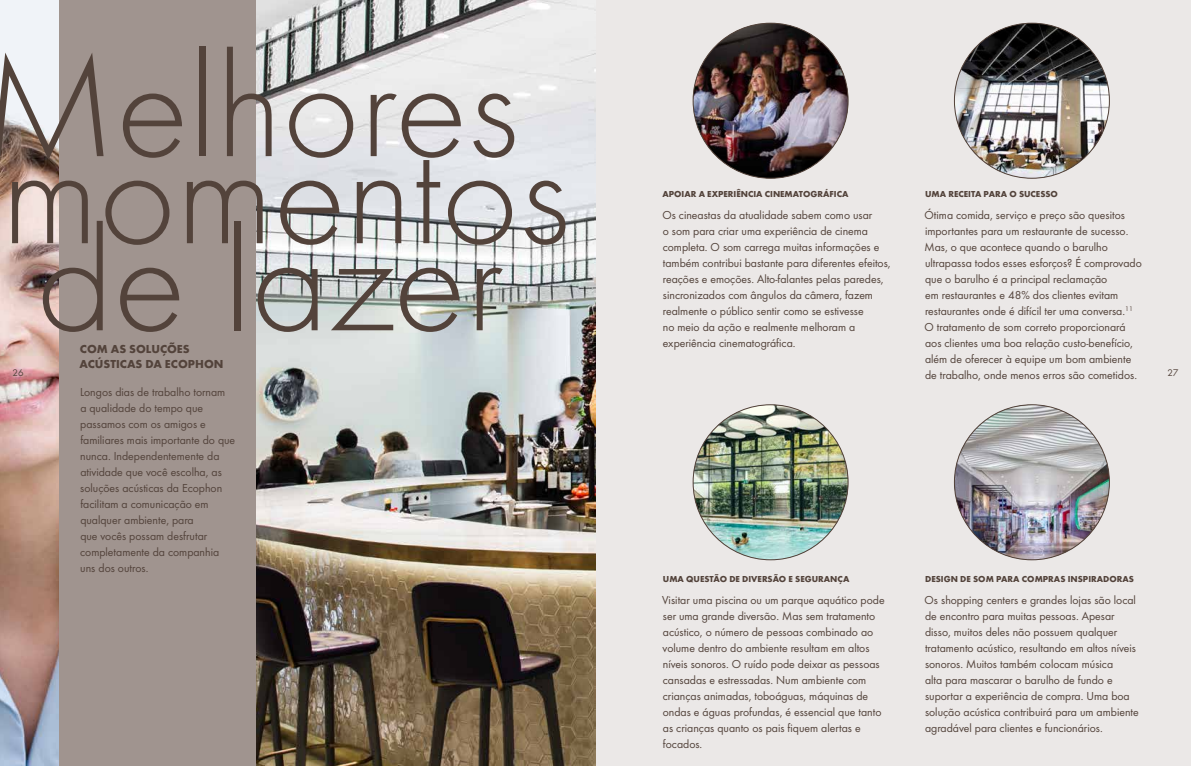
<style>
.page{position:relative;width:1191px;height:766px;background:#fff}
.page>*{position:absolute;margin:0;border:0;box-sizing:border-box;transform-origin:0 0}
.t1{font:300 150px "Futura";color:#53433b}
.t2{font:12px/16px "Futura Boo";color:#53433b}
.t3{font:700 12px/15px "Futura";color:#53433b}
.t4{font:10px "Futura Boo";color:#53433b}
.t5{font:700 9px "Futura";color:#53433b}
</style>
<div class="page">
<div style="left:0;top:0;width:1191px;height:765px;background:#ebe8e7"></div>
<img style="left:693px;top:23px;width:155px;height:155px;border-radius:77px">
<img style="left:954px;top:23px;width:155px;height:155px;border-radius:77px">
<img style="left:693px;top:404px;width:155px;height:155px;border-radius:77px">
<img style="left:954px;top:404px;width:155px;height:155px;border-radius:77px">
<img style="left:0;top:0;width:60px;height:765px">
<img style="left:256px;top:0;width:339px;height:765px">
<div style="left:60px;top:0;width:196px;height:765px;background:#a0948f"></div>
<h1 class="t1" style="left:-18px;top:21px;width:539px">Melhores</h1>
<h1 class="t1" style="left:1px;top:108px;width:570px">momentos</h1>
<p class="t5" style="left:662px;top:189px;width:188px">APOIAR A EXPERIÊNCIA CINEMATOGRÁFICA</p>
<p class="t2" style="left:662px;top:207px;width:230px">Os cineastas da atualidade sabem como usar<br>o som para criar uma experiência de cinema completa. O som carrega muitas informações e também contribui bastante para diferentes efeitos, reações e emoções. Alto-falantes pelas paredes, sincronizados com ângulos da câmera, fazem realmente o público sentir como se estivesse<br>no meio da ação e realmente melhoram a experiência cinematográfica.</p>
<p class="t5" style="left:925px;top:189px;width:134px">UMA RECEITA PARA O SUCESSO</p>
<p class="t2" style="left:924px;top:207px;width:219px">Ótima comida, serviço e preço são quesitos importantes para um restaurante de sucesso.<br>Mas, o que acontece quando o barulho ultrapassa todos esses esforços? É comprovado que o barulho é a principal reclamação<br>em restaurantes e 48% dos clientes evitam restaurantes onde é difícil ter uma conversa.<sup>11<br></sup>O tratamento de som correto proporcionará aos clientes uma boa relação custo-benefício, além de oferecer à equipe um bom ambiente de trabalho, onde menos erros são cometidos.</p>
<h1 class="t1" style="left:36px;top:195px;width:470px">de lazer</h1>
<p class="t3" style="left:79px;top:341px;width:145px">COM AS SOLUÇÕES<br>ACÚSTICAS DA ECOPHON</p>
<p class="t2" style="left:80px;top:383px;width:157px">Longos dias de trabalho tornam<br>a qualidade do tempo que passamos com os amigos e familiares mais importante do que nunca. Independentemente da atividade que você escolha, as soluções acústicas da Ecophon facilitam a comunicação em qualquer ambiente, para<br>que vocês possam desfrutar completamente da companhia uns dos outros.</p>
<p class="t4" style="left:12px;top:366px;width:13px">26</p>
<p class="t4" style="left:1167px;top:366px;width:13px">27</p>
<p class="t5" style="left:663px;top:573px;width:188px">UMA QUESTÃO DE DIVERSÃO E SEGURANÇA</p>
<p class="t2" style="left:662px;top:592px;width:224px">Visitar uma piscina ou um parque aquático pode ser uma grande diversão. Mas sem tratamento acústico, o número de pessoas combinado ao volume dentro do ambiente resultam em altos níveis sonoros. O ruído pode deixar as pessoas cansadas e estressadas. Num ambiente com crianças animadas, toboáguas, máquinas de ondas e águas profundas, é essencial que tanto as crianças quanto os pais fiquem alertas e focados.</p>
<p class="t5" style="left:925px;top:573px;width:210px">DESIGN DE SOM PARA COMPRAS INSPIRADORAS</p>
<p class="t2" style="left:924px;top:592px;width:216px">Os shopping centers e grandes lojas são local de encontro para muitas pessoas. Apesar disso, muitos deles não possuem qualquer tratamento acústico, resultando em altos níveis sonoros. Muitos também colocam música<br>alta para mascarar o barulho de fundo e suportar a experiência de compra. Uma boa solução acústica contribuirá para um ambiente agradável para clientes e funcionários.</p>
</div>
